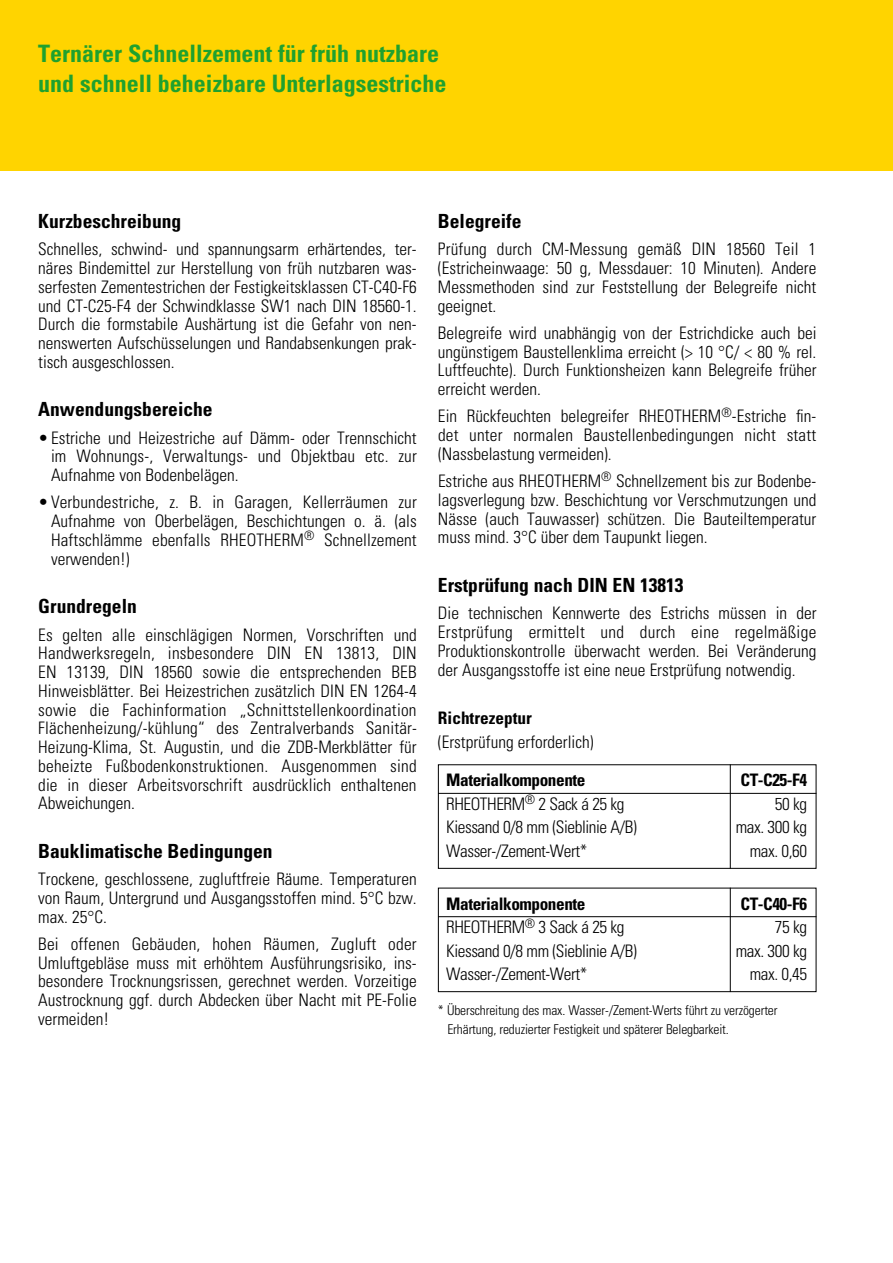
<style>
.page{position:relative;width:893px;height:1263px;background:#fff}
.page>*{position:absolute;margin:0;border:0;box-sizing:border-box;transform-origin:0 0}
.t1{font:700 condensed 24px/30px "Univers LT";color:#1fa12e}
.t2{font:700 condensed 19.5px "Univers LT";color:#000}
.t3{font:300 condensed 17.25px/18.8px "Univers LT";color:#000;text-align:justify}
.t4{font:300 condensed 17.25px "Univers LT";letter-spacing:-.025em;color:#000}
.t5{font:700 condensed 17.25px "Univers LT";letter-spacing:-.025em;color:#000}
.t6{font:700 condensed 17.25px "Univers LT";color:#000}
.t7{font:300 condensed 13.5px/18.8px "Univers LT";letter-spacing:-.01em;color:#000}
</style>
<div class="page">
<div style="left:0;top:0;width:893px;height:170px;background:#ffd400"></div>
<div style="left:438px;top:888px;width:378px;height:104px;border:1px solid #000"></div>
<hr style="left:438px;top:916px;width:378px;height:1px;background:#000">
<hr style="left:730px;top:888px;width:1px;height:104px;background:#000">
<div style="left:438px;top:764px;width:378px;height:105px;border:1px solid #000"></div>
<hr style="left:438px;top:793px;width:378px;height:1px;background:#000">
<hr style="left:730px;top:764px;width:1px;height:105px;background:#000">
<h1 class="t1" style="left:38px;top:38px;width:410px">Ternärer Schnellzement für früh nutzbare und schnell beheizbare Unterlagsestriche</h1>
<p class="t2" style="left:38px;top:209px;width:144px">Kurzbeschreibung</p>
<p class="t3" style="left:38px;top:240px;width:380px">Schnelles, schwind- und spannungsarm erhärtendes, ter&shy;näres Bindemittel zur Herstellung von früh nutzbaren was&shy;serfesten Zementestrichen der Festigkeitsklassen CT-C40-F6 und CT-C25-F4 der Schwindklasse SW1 nach DIN 18560-1.<br>Durch die formstabile Aushärtung ist die Gefahr von nen&shy;nenswerten Aufschüsselungen und Randabsenkungen prak&shy;tisch ausgeschlossen.</p>
<p class="t2" style="left:38px;top:398px;width:176px">Anwendungsbereiche</p>
<p class="t3" style="left:51px;top:428px;width:367px;text-indent:-13px">•Estriche und Heizestriche auf Dämm- oder Trennschicht im Wohnungs-, Verwaltungs- und Objektbau etc. zur Aufnahme von Bodenbelägen.</p>
<p class="t3" style="left:51px;top:493px;width:367px;text-indent:-13px">•Verbundestriche, z. B. in Garagen, Kellerräumen zur Aufnahme von Oberbelägen, Beschichtungen o. ä. (als Haftschlämme ebenfalls RHEOTHERM<sup>®</sup> Schnellzement verwenden!)</p>
<p class="t2" style="left:38px;top:594px;width:100px">Grundregeln</p>
<p class="t3" style="left:38px;top:625px;width:380px">Es gelten alle einschlägigen Normen, Vorschriften und Handwerksregeln, insbesondere DIN EN 13813, DIN EN 13139, DIN 18560 sowie die entsprechenden BEB Hinweisblätter. Bei Heizestrichen zusätzlich DIN EN 1264-4 sowie die Fachinformation „Schnittstellenkoordination Flächenheizung/-kühlung“ des Zentralverbands Sanitär-Heizung-Klima, St. Augustin, und die ZDB-Merkblätter für beheizte Fußbodenkonstruktionen. Ausgenommen sind die in dieser Arbeitsvorschrift ausdrücklich enthaltenen Abweichungen.</p>
<p class="t2" style="left:38px;top:839px;width:236px">Bauklimatische Bedingungen</p>
<p class="t3" style="left:38px;top:870px;width:380px">Trockene, geschlossene, zugluftfreie Räume. Temperaturen von Raum, Untergrund und Ausgangsstoffen mind. 5°C bzw. max. 25°C.</p>
<p class="t3" style="left:38px;top:934px;width:380px">Bei offenen Gebäuden, hohen Räumen, Zugluft oder Umluftgebläse muss mit erhöhtem Ausführungsrisiko, ins&shy;besondere Trocknungsrissen, gerechnet werden. Vorzeitige Austrocknung ggf. durch Abdecken über Nacht mit PE-Folie vermeiden!</p>
<p class="t2" style="left:438px;top:209px;width:85px">Belegreife</p>
<p class="t3" style="left:438px;top:240px;width:380px">Prüfung durch CM-Messung gemäß DIN 18560 Teil 1 (Estricheinwaage: 50 g, Messdauer: 10 Minuten). Andere Messmethoden sind zur Feststellung der Belegreife nicht geeignet.</p>
<p class="t3" style="left:438px;top:323px;width:380px">Belegreife wird unabhängig von der Estrichdicke auch bei ungünstigem Baustellenklima erreicht (&gt; 10 °C/ &lt; 80 % rel.<br>Luftfeuchte). Durch Funktionsheizen kann Belegreife früher erreicht werden.</p>
<p class="t3" style="left:438px;top:407px;width:380px">Ein Rückfeuchten belegreifer RHEOTHERM<sup>®</sup>-Estriche fin&shy;det unter normalen Baustellenbedingungen nicht statt (Nassbelastung vermeiden).</p>
<p class="t3" style="left:438px;top:472px;width:380px">Estriche aus RHEOTHERM<sup>®</sup> Schnellzement bis zur Bodenbe&shy;lagsverlegung bzw. Beschichtung vor Verschmutzungen und Nässe (auch Tauwasser) schützen. Die Bauteiltemperatur muss mind. 3°C über dem Taupunkt liegen.</p>
<p class="t2" style="left:438px;top:573px;width:247px">Erstprüfung nach DIN EN 13813</p>
<p class="t3" style="left:438px;top:604px;width:380px">Die technischen Kennwerte des Estrichs müssen in der Erstprüfung ermittelt und durch eine regelmäßige Produktionskontrolle überwacht werden. Bei Veränderung der Ausgangsstoffe ist eine neue Erstprüfung notwendig.</p>
<p class="t6" style="left:438px;top:707px;width:95px">Richtrezeptur</p>
<p class="t3" style="left:438px;top:733px;width:157px">(Erstprüfung erforderlich)</p>
<p class="t5" style="left:446px;top:770px;width:141px">Materialkomponente</p>
<p class="t5" style="left:740px;top:770px;width:68px">CT-C25-F4</p>
<p class="t4" style="left:446px;top:793px;width:180px">RHEOTHERM<sup>®</sup> 2 Sack á 25 kg</p>
<p class="t3" style="left:775px;top:794px;width:34px">50 kg</p>
<p class="t4" style="left:446px;top:817px;width:192px">Kiessand 0/8 mm (Sieblinie A/B)</p>
<p class="t3" style="left:736px;top:818px;width:73px">max. 300 kg</p>
<p class="t4" style="left:446px;top:840px;width:143px">Wasser-/Zement-Wert*</p>
<p class="t3" style="left:750px;top:841px;width:59px">max. 0,60</p>
<p class="t5" style="left:446px;top:893px;width:141px">Materialkomponente</p>
<p class="t5" style="left:740px;top:893px;width:68px">CT-C40-F6</p>
<p class="t4" style="left:446px;top:917px;width:180px">RHEOTHERM<sup>®</sup> 3 Sack á 25 kg</p>
<p class="t3" style="left:775px;top:918px;width:34px">75 kg</p>
<p class="t4" style="left:446px;top:940px;width:192px">Kiessand 0/8 mm (Sieblinie A/B)</p>
<p class="t3" style="left:736px;top:941px;width:73px">max. 300 kg</p>
<p class="t4" style="left:446px;top:964px;width:143px">Wasser-/Zement-Wert*</p>
<p class="t3" style="left:750px;top:965px;width:59px">max. 0,45</p>
<p class="t7" style="left:447px;top:1001px;width:332px;text-indent:-9px">* Überschreitung des max. Wasser-/Zement-Werts führt zu verzögerter<br>Erhärtung, reduzierter Festigkeit und späterer Belegbarkeit.</p>
</div>
